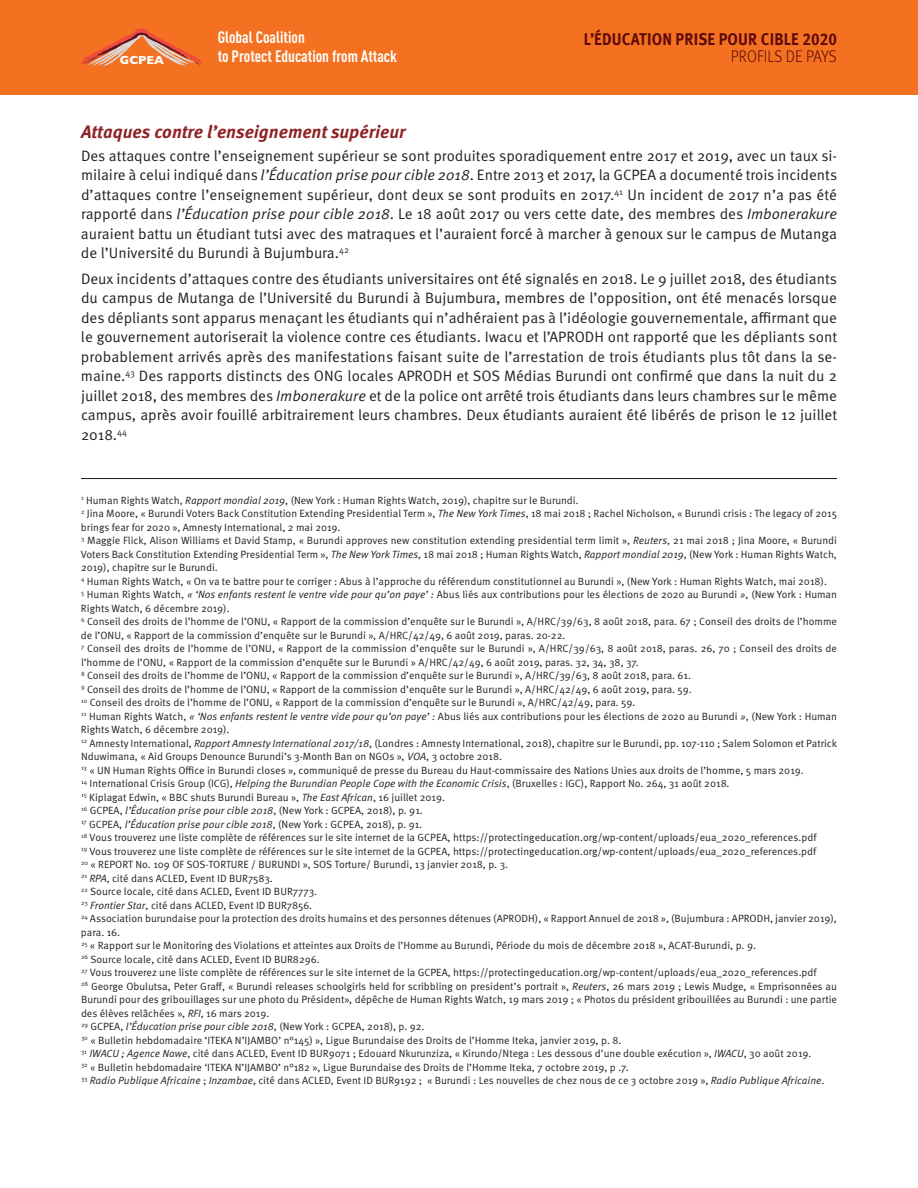
<style>
.page{position:relative;width:918px;height:1188px;background:#fff}
.page>*{position:absolute;margin:0;border:0;box-sizing:border-box;transform-origin:0 0}
.t1{font:italic 700 18px "Meta Pro";color:#8f2326}
.t2{font:700 16.95px "Meta Pro";letter-spacing:.01em;color:#5c090a;scale:.9 1}
.t3{font:300 16.95px "Meta Pro";letter-spacing:.01em;color:#5c090a;scale:.9 1}
.t4{font:700 16.35px/19.4px "DIN Cond";color:#fff}
.t5{font:15px/19.5px "Meta Pro Norm";color:#231f20;text-align:justify}
.t6{font:700 11.85px "Gill Sans";color:#fff}
.t7{font:10.5px/13.5px "Meta Pro Norm";color:#231f20}
.s1{font-family:"Meta Pro Norm Ita"}
</style>
<div class="page">
<hr style="left:81px;top:478px;width:756px;height:1px;background:#231f20">
<div style="left:0;top:0;width:918px;height:95px;background:#f37121"></div>
<svg style="left:81px;top:28px;width:121px;height:38px"></svg>
<h2 class="t2" style="left:584px;top:29px;width:283px">L’ÉDUCATION PRISE POUR CIBLE 2020</h2>
<h3 class="t4" style="left:218px;top:29px;width:181px">Global Coalition<br>to Protect Education from Attack</h3>
<p class="t6" style="left:120px;top:56px;width:46px">GCPEA</p>
<h2 class="t3" style="left:731px;top:47px;width:119px">PROFILS DE PAYS</h2>
<h1 class="t1" style="left:81px;top:125px;width:326px">Attaques contre l’enseignement supérieur</h1>
<p class="t5" style="left:81px;top:147px;width:758px">Des attaques contre l’enseignement supérieur se sont produites sporadiquement entre 2017 et 2019, avec un taux si&shy;milaire à celui indiqué dans <span class="s1">l’Éducation prise pour cible 2018</span>. Entre 2013 et 2017, la GCPEA a documenté trois incidents d’attaques contre l’enseignement supérieur, dont deux se sont produits en 2017.<sup>41</sup> Un incident de 2017 n’a pas été rapporté dans <span class="s1">l’Éducation prise pour cible 2018</span>. Le 18 août 2017 ou vers cette date, des membres des <span class="s1">Imbonerakure </span>auraient battu un étudiant tutsi avec des matraques et l’auraient forcé à marcher à genoux sur le campus de Mutanga de l’Université du Burundi à Bujumbura.<sup>42</sup></p>
<p class="t5" style="left:81px;top:270px;width:758px">Deux incidents d’attaques contre des étudiants universitaires ont été signalés en 2018. Le 9 juillet 2018, des étudiants du campus de Mutanga de l’Université du Burundi à Bujumbura, membres de l’opposition, ont été menacés lorsque des dépliants sont apparus menaçant les étudiants qui n’adhéraient pas à l’idéologie gouvernementale, affirmant que le gouvernement autoriserait la violence contre ces étudiants. Iwacu et l’APRODH ont rapporté que les dépliants sont probablement arrivés après des manifestations faisant suite de l’arrestation de trois étudiants plus tôt dans la se&shy;maine.<sup>43</sup> Des rapports distincts des ONG locales APRODH et SOS Médias Burundi ont confirmé que dans la nuit du 2 juillet 2018, des membres des <span class="s1">Imbonerakure</span> et de la police ont arrêté trois étudiants dans leurs chambres sur le même campus, après avoir fouillé arbitrairement leurs chambres. Deux étudiants auraient été libérés de prison le 12 juillet 2018.<sup>44</sup></p>
<p class="t7" style="left:81px;top:494px;width:758px"><sup>1</sup> Human Rights Watch, <span class="s1">Rapport mondial 2019</span>, (New York : Human Rights Watch, 2019), chapitre sur le Burundi.<br><sup>2</sup> Jina Moore, « Burundi Voters Back Constitution Extending Presidential Term », <span class="s1">The New York Times</span>, 18 mai 2018 ; Rachel Nicholson, « Burundi crisis : The legacy of 2015 brings fear for 2020 », Amnesty International, 2 mai 2019.<br><sup>3</sup> Maggie Flick, Alison Williams et David Stamp, « Burundi approves new constitution extending presidential term limit », <span class="s1">Reuters</span>, 21 mai 2018 ; Jina Moore, « Burundi Voters Back Constitution Extending Presidential Term », <span class="s1">The New York Times,</span> 18 mai 2018 ; Human Rights Watch, <span class="s1">Rapport mondial 2019</span>, (New York : Human Rights Watch, 2019), chapitre sur le Burundi.<br><sup>4</sup> Human Rights Watch, « On va te battre pour te corriger : Abus à l’approche du référendum constitutionnel au Burundi », (New York : Human Rights Watch, mai 2018).<br><sup>5</sup> Human Rights Watch, <span class="s1">« ‘Nos enfants restent le ventre vide pour qu’on paye’ :</span> Abus liés aux contributions pour les élections de 2020 au Burundi <span class="s1">»</span>, (New York : Human Rights Watch, 6 décembre 2019).<br><sup>6</sup> Conseil des droits de l’homme de l’ONU, « Rapport de la commission d’enquête sur le Burundi », A/HRC/39/63, 8 août 2018, para. 67 ; Conseil des droits de l’homme de l’ONU, « Rapport de la commission d’enquête sur le Burundi », A/HRC/42/49, 6 août 2019, paras. 20-22.<br><sup>7</sup> Conseil des droits de l’homme de l’ONU, « Rapport de la commission d’enquête sur le Burundi », A/HRC/39/63, 8 août 2018, paras. 26, 70 ; Conseil des droits de l’homme de l’ONU, « Rapport de la commission d’enquête sur le Burundi » A/HRC/42/49, 6 août 2019, paras. 32, 34, 38, 37.<br><sup>8</sup> Conseil des droits de l’homme de l’ONU, « Rapport de la commission d’enquête sur le Burundi », A/HRC/39/63, 8 août 2018, para. 61.<br><sup>9</sup> Conseil des droits de l’homme de l’ONU, « Rapport de la commission d’enquête sur le Burundi », A/HRC/42/49, 6 août 2019, para. 59.<br><sup>10</sup> Conseil des droits de l’homme de l’ONU, « Rapport de la commission d’enquête sur le Burundi », A/HRC/42/49, para. 59.<br><sup>11</sup> Human Rights Watch, <span class="s1">« ‘Nos enfants restent le ventre vide pour qu’on paye’ :</span> Abus liés aux contributions pour les élections de 2020 au Burundi <span class="s1">»</span>, (New York : Human Rights Watch, 6 décembre 2019)<span class="s1">.<br></span><sup>12</sup> Amnesty International, <span class="s1">Rapport Amnesty International 2017/18</span>, (Londres : Amnesty International, 2018), chapitre sur le Burundi, pp. 107-110 ; Salem Solomon et Patrick Nduwimana, « Aid Groups Denounce Burundi’s 3-Month Ban on NGOs », <span class="s1">VOA</span>, 3 octobre 2018.<br><sup>13</sup> « UN Human Rights Office in Burundi closes », communiqué de presse du Bureau du Haut-commissaire des Nations Unies aux droits de l’homme, 5 mars 2019.<br><sup>14</sup> International Crisis Group (ICG), <span class="s1">Helping the Burundian People Cope with the Economic Crisis</span>, (Bruxelles : IGC), Rapport No. 264, 31 août 2018.<br><sup>15</sup> Kiplagat Edwin, « BBC shuts Burundi Bureau », <span class="s1">The East African</span>, 16 juillet 2019.<br><sup>16</sup> GCPEA, <span class="s1">l’Éducation prise pour cible 2018</span>, (New York : GCPEA, 2018), p. 91.<br><sup>17</sup> GCPEA, <span class="s1">l’Éducation prise pour cible 2018</span>, (New York : GCPEA, 2018), p. 91.<br><sup>18</sup> Vous trouverez une liste complète de références sur le site internet de la GCPEA, https://protectingeducation.org/wp-content/uploads/eua_2020_references.pdf<br><sup>19</sup> Vous trouverez une liste complète de références sur le site internet de la GCPEA, https://protectingeducation.org/wp-content/uploads/eua_2020_references.pdf<br><sup>20</sup> « REPORT No. 109 OF SOS-TORTURE / BURUNDI », SOS Torture/ Burundi, 13 janvier 2018, p. 3.<br><sup>21</sup> <span class="s1">RPA</span>, cité dans ACLED, Event ID BUR7583.<br><sup>22</sup> Source locale, cité dans ACLED, Event ID BUR7773.<br><sup>23</sup> <span class="s1">Frontier Star</span>, cité dans ACLED, Event ID BUR7856.<br><sup>24</sup> Association burundaise pour la protection des droits humains et des personnes détenues (APRODH), « Rapport Annuel de 2018 », (Bujumbura : APRODH, janvier 2019), para. 16.<br><sup>25</sup> « Rapport sur le Monitoring des Violations et atteintes aux Droits de l’Homme au Burundi, Période du mois de décembre 2018 », ACAT-Burundi, p. 9.<br><sup>26</sup> Source locale, cité dans ACLED, Event ID BUR8296.<br><sup>27</sup> Vous trouverez une liste complète de références sur le site internet de la GCPEA, https://protectingeducation.org/wp-content/uploads/eua_2020_references.pdf<br><sup>28</sup> George Obulutsa, Peter Graff, « Burundi releases schoolgirls held for scribbling on president’s portrait », <span class="s1">Reuters</span>, 26 mars 2019 ; Lewis Mudge, « Emprisonnées au Burundi pour des gribouillages sur une photo du Président», dépêche de Human Rights Watch, 19 mars 2019 ; « Photos du président gribouillées au Burundi : une partie des élèves relâchées », <span class="s1">RFI</span>, 16 mars 2019.<br><sup>29</sup> GCPEA, <span class="s1">l’Éducation prise pour cible 2018</span>, (New York : GCPEA, 2018), p. 92.<br><sup>30</sup> « Bulletin hebdomadaire ‘ITEKA N’IJAMBO’ n°145) », Ligue Burundaise des Droits de l’Homme Iteka, janvier 2019, p. 8.<br><sup>31</sup> <span class="s1">IWACU ; Agence Nawe</span>, cité dans ACLED, Event ID BUR9071 ; Edouard Nkurunziza, « Kirundo/Ntega : Les dessous d’une double exécution », <span class="s1">IWACU</span>, 30 août 2019.<br><sup>32</sup> « Bulletin hebdomadaire ‘ITEKA N’IJAMBO’ n°182 », Ligue Burundaise des Droits de l’Homme Iteka, 7 octobre 2019, p .7.<br><sup>33</sup> <span class="s1">Radio Publique Africaine</span> ; <span class="s1">Inzambae</span>, cité dans ACLED, Event ID BUR9192 ; « Burundi : Les nouvelles de chez nous de ce 3 octobre 2019 », <span class="s1">Radio Publique Africaine</span>.</p>
</div>
